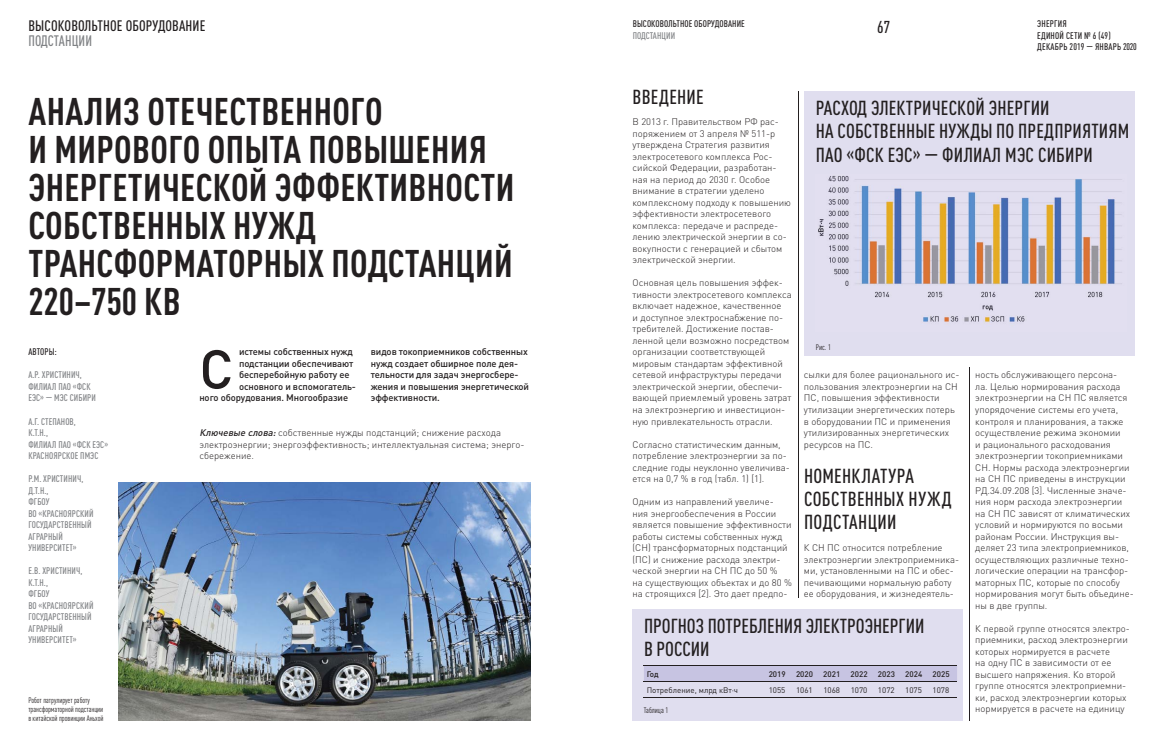
<style>
.page{position:relative;width:1163px;height:752px;background:#fff}
.page>*{position:absolute;margin:0;border:0;box-sizing:border-box;transform-origin:0 0}
.t1{font:500 54px "DIN Pro";color:#231f20}
.t2{font:700 condensed 38px/38px "DIN Pro";letter-spacing:.01em;color:#231f20}
.t3{font:500 condensed 20px/23px "DIN Pro";letter-spacing:.01em;color:#231f20}
.t4{font:500 condensed 17px "DIN Pro";color:#231f20}
.t5{font:500 condensed 15px "DIN Pro";letter-spacing:.01em;color:#231f20}
.t6{font:500 condensed 15px "DIN Pro";letter-spacing:.01em;color:#808285;scale:.95 1}
.t7{font:300 9.5px/11.5px "DIN Pro";color:#231f20}
.t8{font:500 condensed 9.5px/11.5px "DIN Pro";letter-spacing:.01em;color:#808285}
.t9{font:500 9.5px/11.5px "DIN Pro";letter-spacing:-.01em;color:#231f20}
.t10{font:500 condensed 9.5px/11.5px "DIN Pro";letter-spacing:.01em;color:#231f20}
.t11{font:condensed 8px/9px "DIN Pro";color:#231f20}
.t12{font:8px "DIN Pro";color:#231f20}
.t13{font:500 8px "DIN Pro";color:#231f20}
.s1{font-weight:500;font-style:italic}
</style>
<div class="page">
<img style="left:118px;top:482px;width:412px;height:238px">
<hr style="left:797px;top:91px;width:1px;height:506px;background:#231f20">
<hr style="left:969px;top:367px;width:1px;height:353px;background:#231f20">
<div style="left:632px;top:608px;width:330px;height:112px;background:#e0deef"></div>
<div style="left:643px;top:665px;width:313px;height:16px;background:#c7c4e2"></div>
<hr style="left:643px;top:664px;width:313px;height:1px;background:#231f20">
<hr style="left:643px;top:681px;width:313px;height:1px;background:#231f20">
<hr style="left:643px;top:697px;width:313px;height:1px;background:#231f20">
<div style="left:804px;top:91px;width:330px;height:264px;background:#e0deef"></div>
<img style="left:818px;top:176px;width:304px;height:147px">
<h3 class="t5" style="left:28px;top:21px;width:178px">ВЫСОКОВОЛЬТНОЕ ОБОРУДОВАНИЕ</h3>
<h3 class="t6" style="left:28px;top:36px;width:69px">ПОДСТАНЦИИ</h3>
<h2 class="t2" style="left:28px;top:97px;width:487px">АНАЛИЗ ОТЕЧЕСТВЕННОГО<br>И МИРОВОГО ОПЫТА ПОВЫШЕНИЯ<br>ЭНЕРГЕТИЧЕСКОЙ ЭФФЕКТИВНОСТИ<br>СОБСТВЕННЫХ НУЖД<br>ТРАНСФОРМАТОРНЫХ ПОДСТАНЦИЙ<br>220−750 КВ</h2>
<p class="t9" style="left:239px;top:347px;width:115px">истемы собственных нужд</p>
<p class="t9" style="left:239px;top:359px;width:116px">подстанции обес печивают</p>
<p class="t9" style="left:239px;top:370px;width:112px">бесперебойную работу ее</p>
<p class="t9" style="left:239px;top:382px;width:118px">основного и вспомогатель-</p>
<p class="t9" style="left:199px;top:393px;width:150px">ного оборудования. Многообразие</p>
<p class="t10" style="left:28px;top:347px;width:30px">АВТОРЫ:</p>
<p class="t8" style="left:28px;top:370px;width:69px">А.Р. ХРИСТИНИЧ,<br>ФИЛИАЛ ПАО «ФСК<br>ЕЭС» — МЭС СИБИРИ</p>
<p class="t8" style="left:28px;top:416px;width:81px">А.Г. СТЕПАНОВ,<br>К.Т.Н.,<br>ФИЛИАЛ ПАО «ФСК ЕЭС»<br>КРАСНОЯРСКОЕ ПМЭС</p>
<p class="t8" style="left:28px;top:474px;width:67px">Р.М. ХРИСТИНИЧ,<br>Д.Т.Н.,<br>ФГБОУ<br>ВО «КРАСНОЯРСКИЙ<br>ГОСУДАРСТВЕННЫЙ<br>АГРАРНЫЙ<br>УНИВЕРСИТЕТ»</p>
<p class="t8" style="left:28px;top:566px;width:67px">Е.В. ХРИСТИНИЧ,<br>К.Т.Н.,<br>ФГБОУ<br>ВО «КРАСНОЯРСКИЙ<br>ГОСУДАРСТВЕННЫЙ<br>АГРАРНЫЙ<br>УНИВЕРСИТЕТ»</p>
<p class="t9" style="left:371px;top:347px;width:160px">видов токоприемников собственных нужд создает обширное поле дея&shy;тельности для задач энергосбере&shy;жения и повышения энергетической</p>
<h1 class="t1" style="left:199px;top:350px;width:35px">С</h1>
<p class="t9" style="left:371px;top:393px;width:71px">эффективности.</p>
<p class="t7" style="left:199px;top:426px;width:326px"><span class="s1">Ключевые слова:</span> собственные нужды подстанций; снижение расхода электроэнергии; энергоэффективность; интеллектуальная система; энерго&shy;сбережение.</p>
<p class="t11" style="left:28px;top:696px;width:77px">Робот патрулирует работу трансформаторной подстанции в китайской провинции Аньхой</p>
<p class="t10" style="left:632px;top:19px;width:114px">ВЫСОКОВОЛЬТНОЕ ОБОРУДОВАНИЕ</p>
<p class="t8" style="left:632px;top:31px;width:44px">ПОДСТАНЦИИ</p>
<h3 class="t4" style="left:876px;top:21px;width:15px">67</h3>
<p class="t10" style="left:1037px;top:19px;width:101px">ЭНЕРГИЯ<br>ЕДИНОЙ СЕТИ № 6 (49)<br>ДЕКАБРЬ 2019 — ЯНВАРЬ 2020</p>
<h3 class="t3" style="left:632px;top:88px;width:73px">ВВЕДЕНИЕ</h3>
<p class="t7" style="left:632px;top:115px;width:160px">В 2013 г. Правительством РФ рас&shy;поряжением от 3 апреля № 511-р утверждена Стратегия развития электросетевого комплекса Рос&shy;сийской Федерации, разработан&shy;ная на период до 2030 г. Особое внимание в стратегии уделено комплексному подходу к повышению эффективности электросетевого комплекса: передаче и распреде&shy;лению электрической энергии в со&shy;вокупности с генерацией и сбытом электрической энергии.</p>
<p class="t7" style="left:632px;top:276px;width:161px">Основная цель повышения эффек&shy;тивности электросетевого комплекса включает надежное, качественное<br>и доступное электроснабжение по&shy;требителей. Достижение постав&shy;ленной цели возможно посредством организации соответствующей мировым стандартам эффективной сетевой инфраструктуры передачи электрической энергии, обеспечи&shy;вающей приемлемый уровень затрат на электроэнергию и инвестицион&shy;ную привлекательность отрасли.</p>
<p class="t7" style="left:632px;top:437px;width:159px">Согласно статистическим данным, потребление электроэнергии за по&shy;следние годы неуклонно увеличива&shy;ется на 0,7 % в год (табл. 1) [1].</p>
<p class="t7" style="left:632px;top:495px;width:161px">Одним из направлений увеличе&shy;ния энергообеспечения в России является повышение эффективности работы системы собственных нужд (СН) трансформаторных подстанций (ПС) и снижение расхода электри&shy;ческой энергии на СН ПС до 50 %<br>на существующих объектах и до 80 % на строящихся [2]. Это дает предпо-</p>
<h3 class="t3" style="left:815px;top:99px;width:315px">РАСХОД ЭЛЕКТРИЧЕСКОЙ ЭНЕРГИИ<br>НА СОБСТВЕННЫЕ НУЖДЫ ПО ПРЕДПРИЯТИЯМ<br>ПАО «ФСК ЕЭС» — ФИЛИАЛ МЭС СИБИРИ</h3>
<p class="t11" style="left:815px;top:343px;width:17px">Рис. 1</p>
<p class="t7" style="left:803px;top:368px;width:157px">сылки для более рационального ис&shy;пользования электроэнергии на СН<br>ПС, повышения эффективности утилизации энергетических потерь в оборудовании ПС и применения утилизированных энергетических ресурсов на ПС.</p>
<h3 class="t3" style="left:803px;top:466px;width:149px">НОМЕНКЛАТУРА<br>СОБСТВЕННЫХ НУЖД<br>ПОДСТАНЦИИ</h3>
<p class="t7" style="left:803px;top:541px;width:157px">К СН ПС относится потребление электроэнергии электроприемника&shy;ми, установленными на ПС и обес&shy;печивающими нормальную работу ее оборудования, и жизнедеятель-</p>
<p class="t7" style="left:975px;top:368px;width:160px">ность обслуживающего персона-<br>ла. Целью нормирования расхода электроэнергии на СН ПС является упорядочение системы его учета, контроля и планирования, а также осуществление режима экономии<br>и рационального расходования электроэнергии токоприемниками<br>СН. Нормы расхода электроэнергии на СН ПС приведены в инструкции<br>РД.34.09.208 [3]. Численные значе&shy;ния норм расхода электроэнергии на СН ПС зависят от климатических условий и нормируются по восьми районам России. Инструкция вы&shy;деляет 23 типа электроприемников, осуществляющих различные техно&shy;логические операции на трансфор&shy;маторных ПС, которые по способу нормирования могут быть объедине&shy;ны в две группы.</p>
<p class="t7" style="left:975px;top:621px;width:156px">К первой группе относятся электро&shy;приемники, расход электроэнергии которых нормируется в расчете<br>на одну ПС в зависимости от ее высшего напряжения. Ко второй группе относятся электроприемни&shy;ки, расход электроэнергии которыx нормируется в расчете на единицу</p>
<h3 class="t3" style="left:644px;top:617px;width:282px">ПРОГНОЗ ПОТРЕБЛЕНИЯ ЭЛЕКТРОЭНЕРГИИ<br>В РОССИИ</h3>
<p class="t13" style="left:646px;top:671px;width:13px">Год</p>
<p class="t13" style="left:768px;top:671px;width:19px">2019</p>
<p class="t13" style="left:795px;top:671px;width:19px">2020</p>
<p class="t13" style="left:823px;top:671px;width:19px">2021</p>
<p class="t13" style="left:850px;top:671px;width:19px">2022</p>
<p class="t13" style="left:877px;top:671px;width:19px">2023</p>
<p class="t13" style="left:905px;top:671px;width:19px">2024</p>
<p class="t13" style="left:932px;top:671px;width:19px">2025</p>
<p class="t12" style="left:646px;top:687px;width:93px">Потребление, млрд кВт·ч</p>
<p class="t12" style="left:768px;top:687px;width:18px">1055</p>
<p class="t12" style="left:795px;top:687px;width:18px">1061</p>
<p class="t12" style="left:823px;top:687px;width:18px">1068</p>
<p class="t12" style="left:850px;top:687px;width:18px">1070</p>
<p class="t12" style="left:877px;top:687px;width:18px">1072</p>
<p class="t12" style="left:905px;top:687px;width:18px">1075</p>
<p class="t12" style="left:932px;top:687px;width:18px">1078</p>
<p class="t11" style="left:643px;top:705px;width:26px">Таблица 1</p>
</div>
